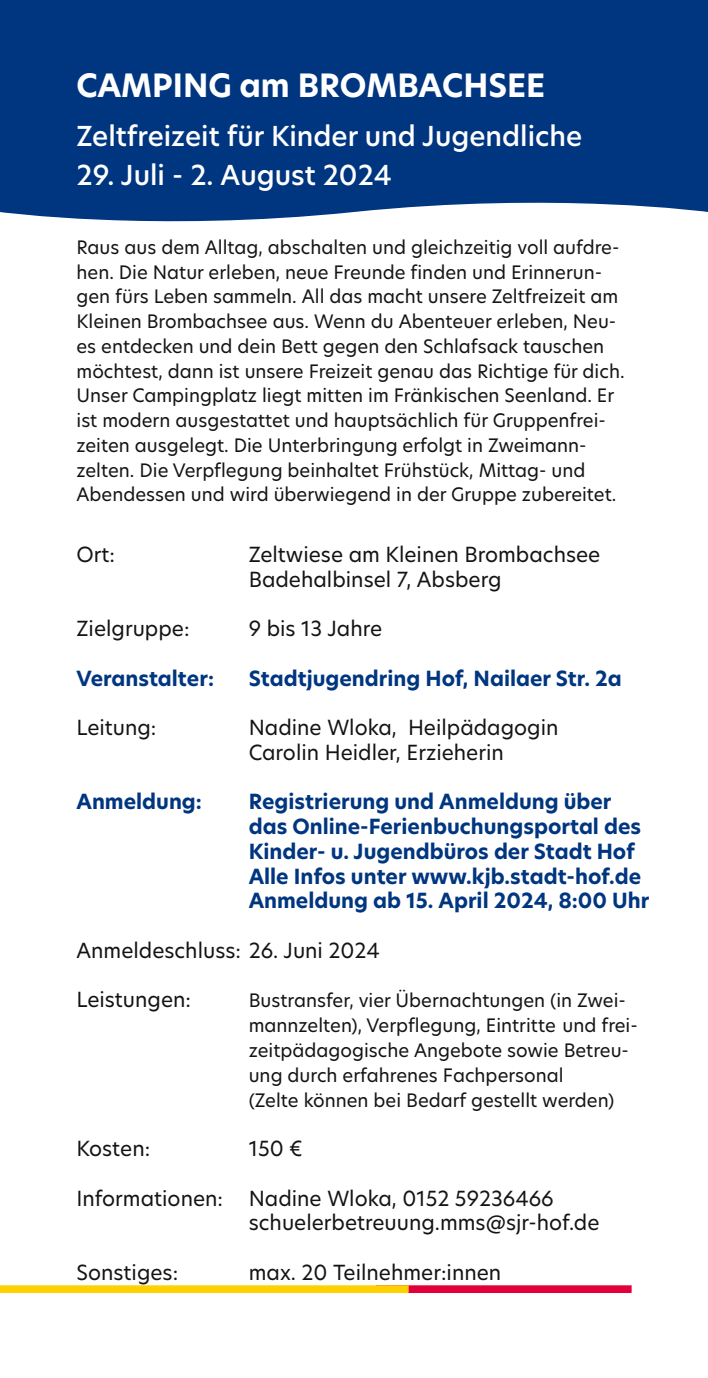
<style>
.page{position:relative;width:708px;height:1378px;background:#fff}
.page>*{position:absolute;margin:0;border:0;box-sizing:border-box;transform-origin:0 0}
.t1{font:700 31.5px "New Hero";color:#fff}
.t2{font:500 27px "New Hero";color:#fff}
.t3{font:20.47px/24.8px "New Hero";color:#161413}
.t4{font:700 20.47px/24.8px "New Hero";color:#003680}
.t5{font:18.22px/24.8px "New Hero";color:#161413}
</style>
<div class="page">
<div style="left:0;top:0;width:708px;height:222px;background:#003680"></div>
<div style="left:376px;top:1285px;width:255px;height:7px;background:#e3003a"></div>
<div style="left:376px;top:1285px;width:255px;height:7px;border:1px solid #e3003a"></div>
<div style="left:0;top:1285px;width:408px;height:7px;background:#ffd100"></div>
<div style="left:0;top:1285px;width:408px;height:7px;border:1px solid #ffd100"></div>
<h1 class="t1" style="left:77px;top:64px;width:470px">CAMPING am BROMBACHSEE</h1>
<h2 class="t2" style="left:77px;top:118px;width:507px">Zeltfreizeit für Kinder und Jugendliche</h2>
<h2 class="t2" style="left:77px;top:156px;width:317px">29. Juli - 2. August 2024</h2>
<p class="t5" style="left:77px;top:235px;width:550px">Raus aus dem Alltag, abschalten und gleichzeitig voll aufdre&shy;hen. Die Natur erleben, neue Freunde finden und Erinnerun&shy;gen fürs Leben sammeln. All das macht unsere Zeltfreizeit am Kleinen Brombachsee aus. Wenn du Abenteuer erleben, Neu&shy;es entdecken und dein Bett gegen den Schlafsack tauschen möchtest, dann ist unsere Freizeit genau das Richtige für dich.<br>Unser Campingplatz liegt mitten im Fränkischen Seenland. Er ist modern ausgestattet und hauptsächlich für Gruppenfrei&shy;zeiten ausgelegt. Die Unterbringung erfolgt in Zweimann&shy;zelten. Die Verpflegung beinhaltet Frühstück, Mittag- und Abendessen und wird überwiegend in der Gruppe zubereitet.</p>
<p class="t3" style="left:77px;top:542px;width:40px">Ort:</p>
<p class="t3" style="left:249px;top:542px;width:353px">Zeltwiese am Kleinen Brombachsee<br>Badehalbinsel 7, Absberg</p>
<p class="t3" style="left:77px;top:616px;width:115px">Zielgruppe:</p>
<p class="t3" style="left:249px;top:616px;width:135px">9 bis 13 Jahre</p>
<p class="t4" style="left:77px;top:666px;width:139px">Veranstalter:</p>
<p class="t4" style="left:249px;top:666px;width:375px">Stadtjugendring Hof, Nailaer Str. 2a</p>
<p class="t3" style="left:77px;top:715px;width:81px">Leitung:</p>
<p class="t3" style="left:249px;top:715px;width:311px">Nadine Wloka, Heilpädagogin<br>Carolin Heidler, Erzieherin</p>
<p class="t4" style="left:77px;top:790px;width:127px">Anmeldung:</p>
<p class="t4" style="left:249px;top:790px;width:402px">Registrierung und Anmeldung über das Online-Ferienbuchungsportal des Kinder- u. Jugendbüros der Stadt Hof Alle Infos unter www.kjb.stadt-hof.de Anmeldung ab 15. April 2024, 8:00 Uhr</p>
<p class="t3" style="left:77px;top:938px;width:305px">Anmeldeschluss: 26. Juni 2024</p>
<p class="t3" style="left:77px;top:988px;width:116px">Leistungen:</p>
<p class="t5" style="left:249px;top:988px;width:391px">Bustransfer, vier Übernachtungen (in Zwei&shy;mannzelten), Verpflegung, Eintritte und frei&shy;zeitpädagogische Angebote sowie Betreu&shy;ung durch erfahrenes Fachpersonal<br>(Zelte können bei Bedarf gestellt werden)</p>
<p class="t3" style="left:77px;top:1136px;width:75px">Kosten:</p>
<p class="t3" style="left:249px;top:1136px;width:56px">150 €</p>
<p class="t3" style="left:77px;top:1186px;width:148px">Informationen:</p>
<p class="t3" style="left:249px;top:1186px;width:352px">Nadine Wloka, 0152 59236466 schuelerbetreuung.mms@sjr-hof.de</p>
<p class="t3" style="left:77px;top:1260px;width:103px">Sonstiges:</p>
<p class="t3" style="left:249px;top:1260px;width:254px">max. 20 Teilnehmer:innen</p>
</div>
